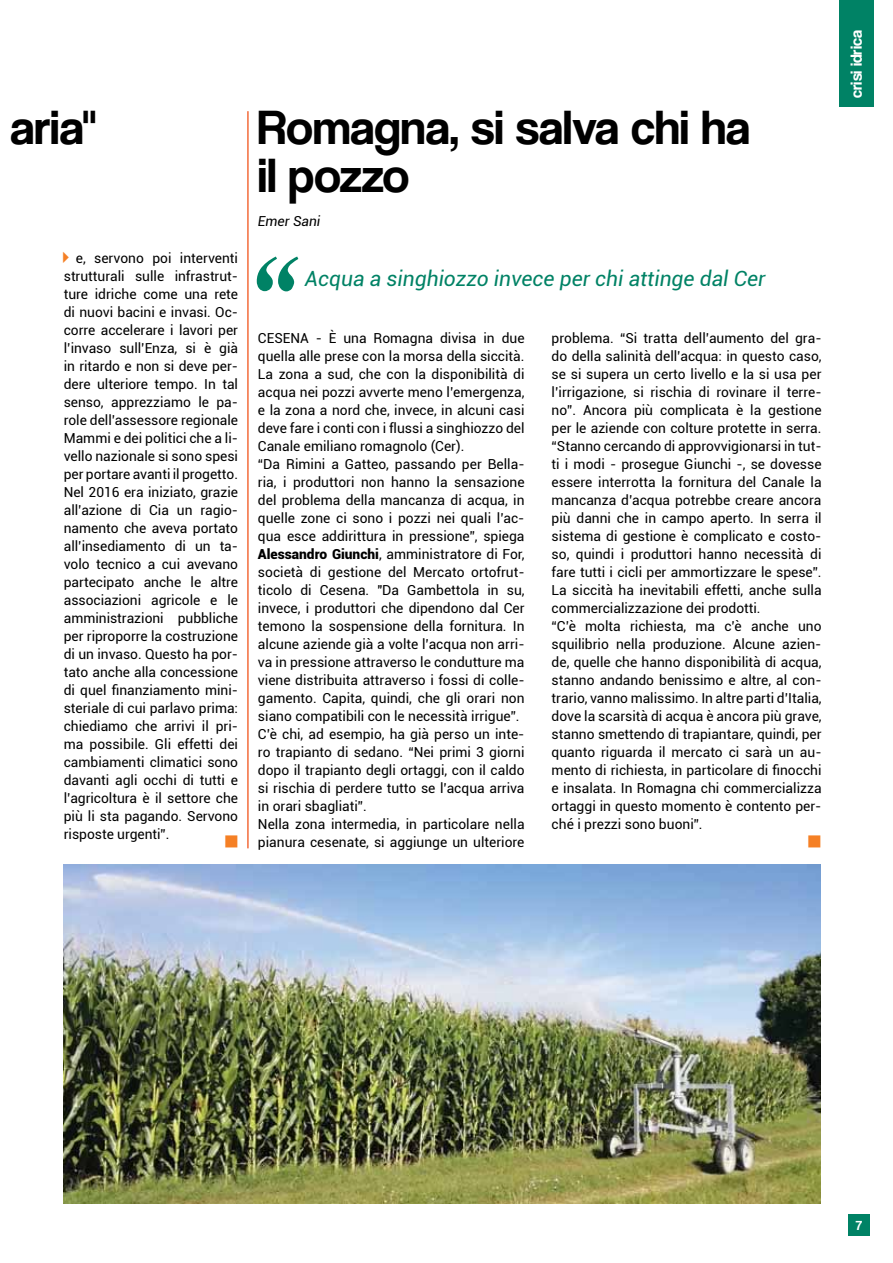
<style>
.page{position:relative;width:893px;height:1263px;background:#fff}
.page>*{position:absolute;margin:0;border:0;box-sizing:border-box;transform-origin:0 0}
.t1{font:49.5px/48px "Coolvetica Rg";color:#000}
.t2{font:italic 21px "Roboto";color:#008265}
.t3{font:16.5px "Coolvetica Rg";color:#fff}
.t4{font:13.8px/18px "Roboto";color:#000}
.t5{font:italic 13.8px "Roboto";color:#000}
.t6{font:13.5px "Coolvetica Rg";color:#fff}
.s1{font-weight:900}
</style>
<div class="page">
<div style="left:848px;top:1214px;width:22px;height:21px;background:#008265"></div>
<div style="left:840px;top:0;width:34px;height:106px;background:#008265"></div>
<img style="left:64px;top:864px;width:757px;height:339px">
<svg style="left:257px;top:256px;width:41px;height:35px"></svg>
<hr style="left:247px;top:111px;width:2px;height:737px;background:#f36c3b">
<h1 class="t1" style="left:10px;top:103px;width:88px">aria"</h1>
<p class="t4" style="left:64px;top:249px;width:176px;text-align:justify;text-indent:12px">e, servono poi interventi strutturali sulle infrastrut&shy;ture idriche come una rete di nuovi bacini e invasi. Oc&shy;corre accelerare i lavori per l’invaso sull’Enza, si è già in ritardo e non si deve per&shy;dere ulteriore tempo. In tal senso, apprezziamo le pa&shy;role dell’assessore regionale Mammi e dei politici che a li&shy;vello nazionale si sono spesi per portare avanti il progetto.<br>Nel 2016 era iniziato, grazie all’azione di Cia un ragio&shy;namento che aveva portato all’insediamento di un ta&shy;volo tecnico a cui avevano partecipato anche le altre associazioni agricole e le amministrazioni pubbliche per riproporre la costruzione di un invaso. Questo ha por&shy;tato anche alla concessione di quel finanziamento mini&shy;steriale di cui parlavo prima: chiediamo che arrivi il pri&shy;ma possibile. Gli effetti dei cambiamenti climatici sono davanti agli occhi di tutti e l’agricoltura è il settore che più li sta pagando. Servono risposte urgenti”.</p>
<h1 class="t1" style="left:258px;top:103px;width:494px">Romagna, si salva chi ha il pozzo</h1>
<p class="t5" style="left:258px;top:211px;width:64px">Emer Sani</p>
<h2 class="t2" style="left:305px;top:264px;width:462px">Acqua a singhiozzo invece per chi attinge dal Cer</h2>
<p class="t4" style="left:258px;top:328px;width:268px">CESENA - È una Romagna divisa in due quella alle prese con la morsa della siccità.<br>La zona a sud, che con la disponibilità di acqua nei pozzi avverte meno l’emergenza, e la zona a nord che, invece, in alcuni casi deve fare i conti con i flussi a singhiozzo del Canale emiliano romagnolo (Cer).<br>“Da Rimini a Gatteo, passando per Bella&shy;ria, i produttori non hanno la sensazione del problema della mancanza di acqua, in quelle zone ci sono i pozzi nei quali l’ac&shy;qua esce addirittura in pressione”, spiega <span class="s1">Alessandro Giunchi</span>, amministratore di For, società di gestione del M ercato ortofrut&shy;ticolo di Cesena. "Da Gambettola in su, invece, i produttori che dipendono dal Cer temono la sospensione della fornitura. In alcune aziende già a volte l’acqua non arri&shy;va in pressione attraverso le condutture ma viene distribuita attraverso i fossi di colle&shy;gamento. Capita, quindi, che gli orari non siano compatibili con le necessità irrigue”.<br>C’è chi, ad esempio, ha già perso un inte&shy;ro trapianto di sedano. “Nei primi 3 giorni dopo il trapianto degli ortaggi, con il caldo si rischia di perdere tutto se l’acqua arriva in orari sbagliati”.<br>Nella zona intermedia, in particolare nella pianura cesenate, si aggiunge un ulteriore</p>
<p class="t4" style="left:552px;top:328px;width:271px">problema. “Si tratta dell’aumento del gra&shy;do della salinità dell’acqua: in questo caso, se si supera un certo livello e la si usa per l’irrigazione, si rischia di rovinare il terre&shy;no”. Ancora più complicata è la gestione per le aziende con colture protette in serra. “Stanno cercando di approvvigionarsi in tut&shy;ti i modi - prosegue Giunchi -, se dovesse essere interrotta la fornitura del Canale la mancanza d’acqua potrebbe creare ancora più danni che in campo aperto. In serra il sistema di gestione è complicato e costo&shy;so, quindi i produttori hanno necessità di fare tutti i cicli per ammortizzare le spese”.<br>La siccità ha inevitabili effetti, anche sulla commercializzazione dei prodotti.<br>“C’è molta richiesta, ma c’è anche uno squilibrio nella produzione. Alcune azien&shy;de, quelle che hanno disponibilità di acqua, stanno andando benissimo e altre, al con&shy;trario, vanno malissimo. In altre parti d’Italia, dove la scarsità di acqua è ancora più grave, stanno smettendo di trapiantare, quindi, per quanto riguarda il mercato ci sarà un au&shy;mento di richiesta, in particolare di finocchi e insalata. In Romagna chi commercializza ortaggi in questo momento è contento per&shy;ché i prezzi sono buoni”.</p>
<p class="t3" style="left:846px;top:98px;width:69px;rotate:-90deg">crisi idrica</p>
<p class="t6" style="left:856px;top:1217px;width:8px">7</p>
</div>
